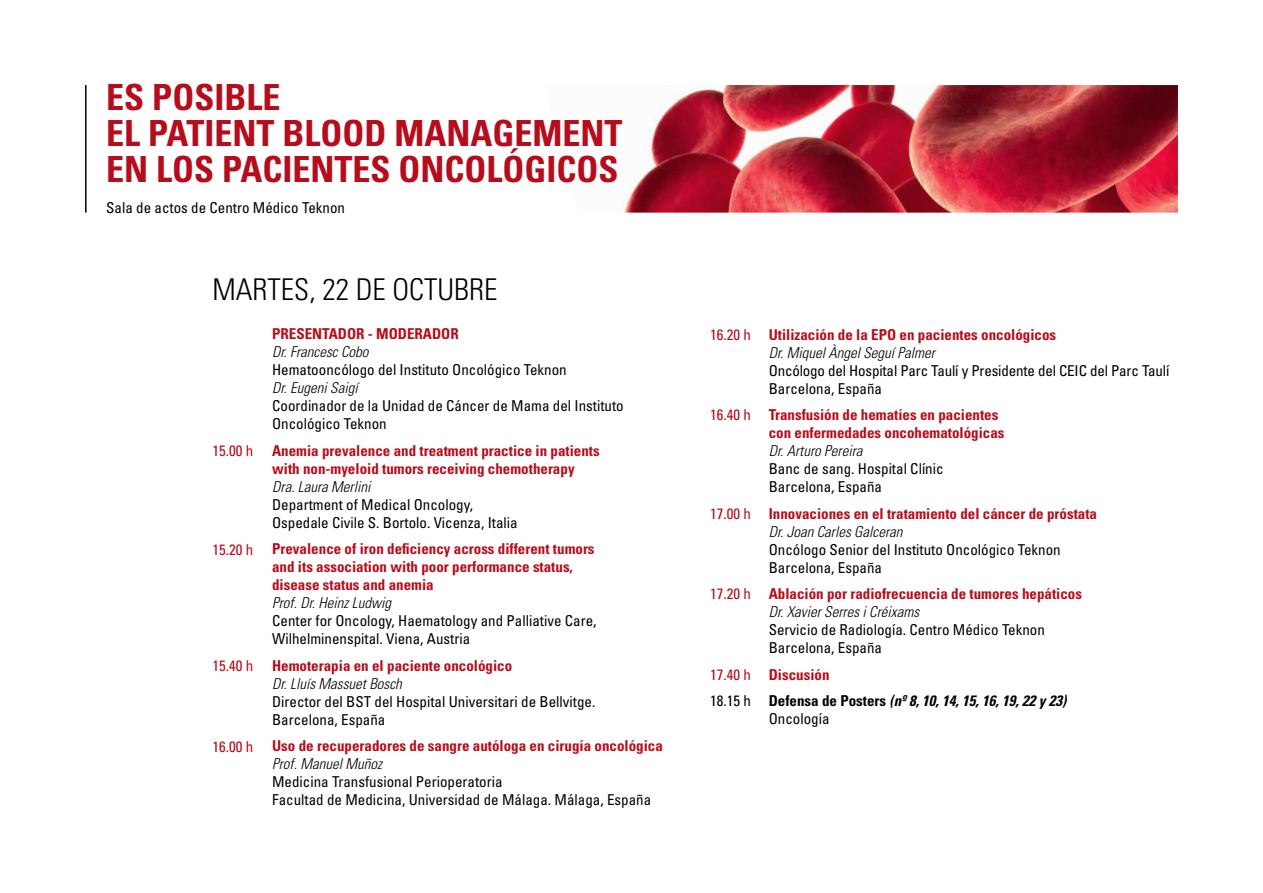
<style>
.page{position:relative;width:1263px;height:893px;background:#fff}
.page>*{position:absolute;margin:0;border:0;box-sizing:border-box;transform-origin:0 0}
.t1{font:700 condensed 36px/36px "Univers";color:#b60d1c}
.t2{font:300 condensed 30px "Univers";color:#000}
.t3{font:condensed 15px/18px "Univers";color:#000}
.t4{font:700 condensed 15px/18px "Univers";color:#b60d1c}
.t5{font:italic 300 condensed 15px "Univers";color:#000}
.t6{font:condensed 15px "Univers";color:#b60d1c}
.t7{font:italic 700 condensed 15px/26.5px "Univers";color:#000}
.s1{font-style:normal;color:#b60d1c}
.s2{font-style:normal}
</style>
<div class="page">
<hr style="left:85px;top:85px;width:2px;height:128px;background:#000">
<img style="left:623px;top:85px;width:555px;height:128px">
<h1 class="t1" style="left:106px;top:78px;width:157px">ES POSIBLE<br>EL PATIENT</h1>
<h1 class="t1" style="left:282px;top:114px;width:43px">BLOOD</h1>
<h1 class="t1" style="left:394px;top:114px;width:189px">MANAGEMENT</h1>
<h1 class="t1" style="left:106px;top:150px;width:70px">EN LOS</h1>
<h1 class="t1" style="left:222px;top:150px;width:59px">PACIENTES</h1>
<h1 class="t1" style="left:399px;top:150px;width:22px">ONCOL</h1>
<h1 class="t1" style="left:503px;top:150px;width:63px">ÓGICOS</h1>
<p class="t3" style="left:106px;top:198px;width:240px">Sala de actos de Centro Médico Teknon</p>
<h2 class="t2" style="left:213px;top:271px;width:286px">MARTES, 22 DE OCTUBRE</h2>
<p class="t4" style="left:272px;top:324px;width:188px">Presentador - Moderador</p>
<p class="t5" style="left:272px;top:343px;width:98px">Dr. Francesc Cobo</p>
<p class="t3" style="left:272px;top:360px;width:296px">Hematooncólogo del Instituto Oncológico Teknon</p>
<p class="t5" style="left:272px;top:379px;width:87px">Dr. Eugeni Saigí</p>
<p class="t3" style="left:272px;top:396px;width:353px">Coordinador de la Unidad de Cáncer de Mama del Instituto<br>Oncológico Teknon</p>
<p class="t4" style="left:272px;top:441px;width:329px">Anemia prevalence and treatment practice in patients with non-myeloid tumors receiving chemotherapy</p>
<p class="t5" style="left:272px;top:477px;width:100px">Dra. Laura Merlini</p>
<p class="t3" style="left:272px;top:495px;width:247px">Department of Medical Oncology,<br>Ospedale Civile S. Bortolo. Vicenza, Italia</p>
<p class="t4" style="left:272px;top:539px;width:324px">Prevalence of iron deficiency across different tumors and its association with poor performance status, disease status and anemia</p>
<p class="t5" style="left:272px;top:594px;width:120px">Prof. Dr. Heinz Ludwig</p>
<p class="t3" style="left:272px;top:611px;width:326px">Center for Oncology, Haematology and Palliative Care,<br>Wilhelminenspital. Viena, Austria</p>
<p class="t4" style="left:272px;top:656px;width:241px">Hemoterapia en el paciente oncológico</p>
<p class="t5" style="left:272px;top:674px;width:131px">Dr. Lluís Massuet Bosch</p>
<p class="t3" style="left:272px;top:692px;width:325px">Director del BST del Hospital Universitari de Bellvitge.<br>Barcelona, España</p>
<p class="t4" style="left:272px;top:736px;width:392px">Uso de recuperadores de sangre autóloga en cirugía oncológica</p>
<p class="t5" style="left:272px;top:755px;width:111px">Prof. Manuel Muñoz</p>
<p class="t3" style="left:272px;top:772px;width:381px">Medicina Transfusional Perioperatoria<br>Facultad de Medicina, Universidad de Málaga. Málaga, España</p>
<p class="t6" style="left:213px;top:441px;width:42px">15.00 h</p>
<p class="t6" style="left:213px;top:540px;width:42px">15.20 h</p>
<p class="t6" style="left:213px;top:656px;width:42px">15.40 h</p>
<p class="t6" style="left:213px;top:737px;width:42px">16.00 h</p>
<p class="t6" style="left:710px;top:325px;width:42px">16.20 h</p>
<p class="t6" style="left:710px;top:405px;width:42px">16.40 h</p>
<p class="t6" style="left:710px;top:504px;width:42px">17.00 h</p>
<p class="t6" style="left:710px;top:584px;width:42px">17.20 h</p>
<p class="t6" style="left:710px;top:665px;width:42px">17.40 h</p>
<p class="t3" style="left:710px;top:691px;width:42px">18.15 h</p>
<p class="t4" style="left:769px;top:325px;width:289px">Utilización de la EPO en pacientes oncológicos</p>
<p class="t5" style="left:769px;top:343px;width:168px">Dr. Miquel Àngel Seguí Palmer</p>
<p class="t3" style="left:769px;top:361px;width:402px">Oncólogo del Hospital Parc Taulí y Presidente del CEIC del Parc Taulí<br>Barcelona, España</p>
<p class="t4" style="left:769px;top:406px;width:237px">Transfusión de hematíes en pacientes con enfermedades oncohematológicas</p>
<p class="t5" style="left:769px;top:442px;width:95px">Dr. Arturo Pereira</p>
<p class="t3" style="left:769px;top:459px;width:176px">Banc de sang. Hospital Clínic<br>Barcelona, España</p>
<p class="t4" style="left:769px;top:504px;width:330px">Innovaciones en el tratamiento del cáncer de próstata</p>
<p class="t5" style="left:769px;top:522px;width:135px">Dr. Joan Carles Galceran</p>
<p class="t3" style="left:769px;top:540px;width:294px">Oncólogo Senior del Instituto Oncológico Teknon<br>Barcelona, España</p>
<p class="t4" style="left:769px;top:585px;width:315px">Ablación por radiofrecuencia de tumores hepáticos</p>
<p class="t5" style="left:769px;top:603px;width:152px">Dr. Xavier Serres i Créixams</p>
<p class="t3" style="left:769px;top:620px;width:278px">Servicio de Radiología. Centro Médico Teknon<br>Barcelona, España</p>
<p class="t7" style="left:769px;top:661px;width:299px"><span class="s1">Discusión<br></span><span class="s2">Defensa de Posters</span> (nº 8, 10, 14, 15, 16, 19, 22 y 23)</p>
<p class="t3" style="left:769px;top:709px;width:62px">Oncología</p>
</div>
